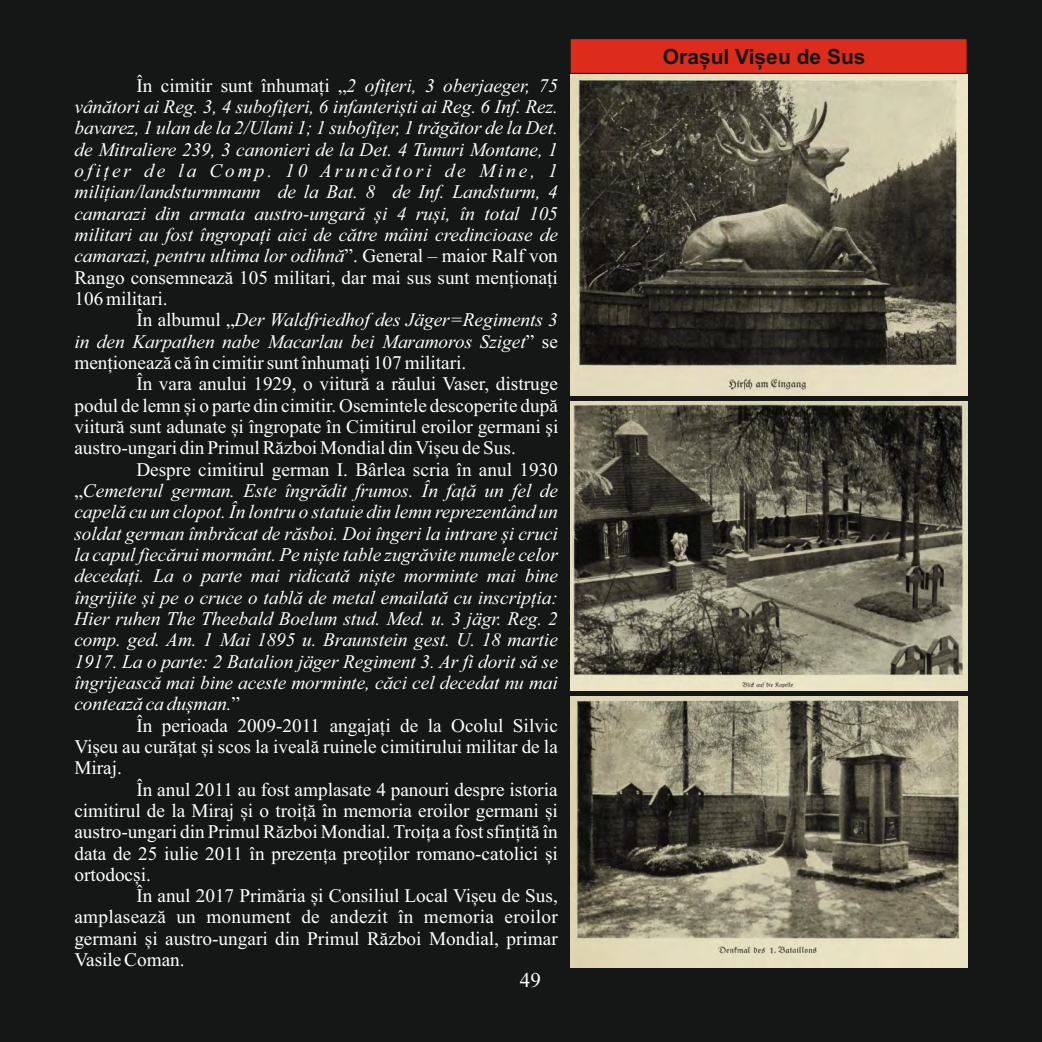
<style>
.page{position:relative;width:1042px;height:1042px;background:#151616}
.page>*{position:absolute;margin:0;border:0;box-sizing:border-box;transform-origin:0 0}
.t1{font:700 21px "Arial";color:#151616}
.t2{font:21px "Times New Roman";color:#fff}
.t3{font:italic 19.25px/21.3px "Times New Roman";color:#fff;text-align:justify}
.t4{font:19.25px/21.3px "Times New Roman";color:#fff;text-align:justify}
.s1{font-style:normal}
</style>
<div class="page">
<div style="left:570px;top:38px;width:397px;height:36px;background:#dd2b1c;border:1px solid #151616"></div>
<img style="left:570px;top:75px;width:397px;height:320px">
<img style="left:570px;top:402px;width:397px;height:288px">
<img style="left:571px;top:696px;width:396px;height:271px">
<p class="t3" style="left:74px;top:77px;width:485px;text-indent:62px"><span class="s1">În cimitir sunt înhumați „</span>2 ofițeri, 3 oberjaeger, 75 vânători ai Reg. 3, 4 subofițeri, 6 infanteriști ai Reg. 6 Inf. Rez. bavarez, 1 ulan de la 2/Ulani 1; 1 subofițer, 1 trăgător de la Det. de Mitraliere 239, 3 canonieri de la Det. 4 Tunuri Montane, 1 ofițer de la Comp. 10 Aruncători de Mine, 1 milițian/landsturmmann de la Bat. 8 de Inf. Landsturm, 4 camarazi din armata austro-ungară și 4 ruși, în total 105 militari au fost îngropați aici de către mâini credincioase de camarazi, pentru ultima lor odihnă<span class="s1">”. General – maior Ralf von Rango consemnează 105 militari, dar mai sus sunt menționați 106 militari.</span></p>
<p class="t3" style="left:74px;top:311px;width:485px;text-indent:62px"><span class="s1">În albumul „</span>Der Waldfriedhof des Jäger=Regiments 3 in den Karpathen nabe Macarlau bei Maramoros Sziget<span class="s1">” se menționează că în cimitir sunt înhumați 107 militari.</span></p>
<p class="t4" style="left:74px;top:375px;width:485px;text-indent:62px">În vara anului 1929, o viitură a răului Vaser, distruge podul de lemn și o parte din cimitir. Osemintele descoperite după viitură sunt adunate și îngropate în Cimitirul eroilor germani şi austro-ungari din Primul Război Mondial din Vișeu de Sus.</p>
<p class="t3" style="left:74px;top:460px;width:485px;text-indent:62px"><span class="s1">Despre cimitirul german I. Bârlea scria în anul 1930 „</span>Cemeterul german. Este îngrădit frumos. În față un fel de capelă cu un clopot. În lontru o statuie din lemn reprezentând un soldat german îmbrăcat de răsboi. Doi îngeri la intrare și cruci la capul fiecărui mormânt. Pe niște table zugrăvite numele celor decedați. La o parte mai ridicată niște morminte mai bine îngrijite și pe o cruce o tablă de metal emailată cu inscripția:<br>Hier ruhen The Theebald Boelum stud. Med. u. 3 jägr. Reg. 2 comp. ged. Am. 1 Mai 1895 u. Braunstein gest. U. 18 martie 1917. La o parte: 2 Batalion jäger Regiment 3. Ar fi dorit să se îngrijească mai bine aceste morminte, căci cel decedat nu mai contează ca dușman.<span class="s1">”</span></p>
<p class="t4" style="left:74px;top:716px;width:485px;text-indent:62px">În perioada 2009-2011 angajați de la Ocolul Silvic Vișeu au curățat și scos la iveală ruinele cimitirului militar de la Miraj.</p>
<p class="t4" style="left:74px;top:780px;width:485px;text-indent:62px">În anul 2011 au fost amplasate 4 panouri despre istoria cimitirul de la Miraj și o troiță în memoria eroilor germani și austro-ungari din Primul Război Mondial. Troița a fost sfințită în data de 25 iulie 2011 în prezența preoților romano-catolici și ortodocși.</p>
<p class="t4" style="left:74px;top:887px;width:485px;text-indent:62px">În anul 2017 Primăria și Consiliul Local Vișeu de Sus, amplasează un monument de andezit în memoria eroilor germani și austro-ungari din Primul Război Mondial, primar Vasile Coman.</p>
<p class="t2" style="left:520px;top:972px;width:22px">49</p>
<p class="t1" style="left:663px;top:49px;width:204px">Orașul Vișeu de Sus</p>
</div>
